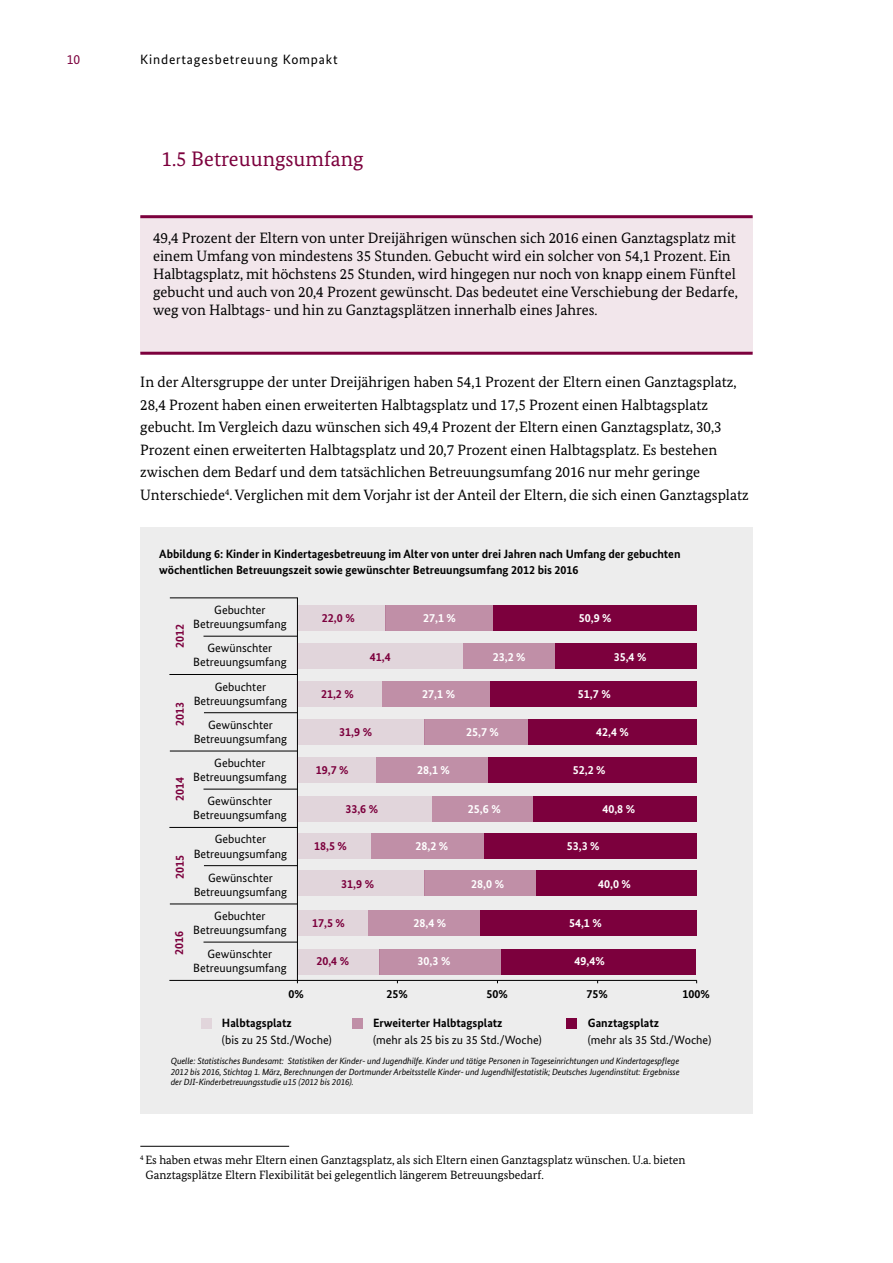
<style>
.page{position:relative;width:893px;height:1263px;background:#fff}
.page>*{position:absolute;margin:0;border:0;box-sizing:border-box;transform-origin:0 0}
.t1{font:21px "Bundes Serif";color:#7c003d}
.t2{font:15px/22.5px "Bundes Serif";color:#000}
.t3{font:13.5px "Bundes Sans";letter-spacing:.06em;color:#000}
.t4{font:13.5px "Bundes Sans";color:#7c003d}
.t5{font:12px/14.4px "Bundes Sans";color:#000;text-align:center}
.t6{font:700 12px/16.5px "Bundes Sans";color:#000}
.t7{font:12px/15px "Bundes Serif";color:#000}
.t8{font:700 12px "Bundes Sans";color:#fff}
.t9{font:700 12px "Bundes Sans";color:#7c003d}
.t10{font:italic 9px/10.8px "Bundes Sans";letter-spacing:-.01em;color:#000;text-align:justify}
</style>
<div class="page">
<div style="left:140px;top:217px;width:613px;height:136px;background:#f2e6eb"></div>
<hr style="left:140px;top:215px;width:613px;height:3px;background:#7c003d">
<hr style="left:140px;top:352px;width:613px;height:3px;background:#7c003d">
<div style="left:140px;top:527px;width:613px;height:586px;background:#ededed"></div>
<hr style="left:297px;top:598px;width:1px;height:385px;background:#000">
<hr style="left:170px;top:598px;width:128px;height:1px;background:#000">
<hr style="left:203px;top:636px;width:94px;height:1px;background:#000">
<hr style="left:169px;top:674px;width:128px;height:1px;background:#000">
<hr style="left:204px;top:712px;width:94px;height:1px;background:#000">
<hr style="left:170px;top:751px;width:128px;height:1px;background:#000">
<hr style="left:203px;top:789px;width:94px;height:1px;background:#000">
<hr style="left:169px;top:827px;width:128px;height:1px;background:#000">
<hr style="left:204px;top:865px;width:94px;height:1px;background:#000">
<hr style="left:170px;top:904px;width:128px;height:1px;background:#000">
<hr style="left:203px;top:942px;width:94px;height:1px;background:#000">
<hr style="left:169px;top:980px;width:528px;height:1px;background:#000">
<div style="left:201px;top:1018px;width:10px;height:10px;background:#e1d5db"></div>
<div style="left:352px;top:1018px;width:10px;height:10px;background:#c08fa7"></div>
<div style="left:567px;top:1018px;width:10px;height:10px;background:#7c003d"></div>
<div style="left:298px;top:605px;width:88px;height:26px;background:#e1d5db"></div>
<div style="left:386px;top:605px;width:108px;height:26px;background:#c08fa7"></div>
<div style="left:494px;top:605px;width:203px;height:25px;background:#7c003d"></div>
<div style="left:298px;top:643px;width:165px;height:26px;background:#e1d5db"></div>
<div style="left:463px;top:643px;width:92px;height:26px;background:#c08fa7"></div>
<div style="left:555px;top:643px;width:142px;height:26px;background:#7c003d"></div>
<div style="left:298px;top:681px;width:84px;height:26px;background:#e1d5db"></div>
<div style="left:382px;top:681px;width:108px;height:26px;background:#c08fa7"></div>
<div style="left:298px;top:719px;width:127px;height:26px;background:#e1d5db"></div>
<div style="left:425px;top:719px;width:103px;height:26px;background:#c08fa7"></div>
<div style="left:298px;top:757px;width:78px;height:26px;background:#e1d5db"></div>
<div style="left:376px;top:757px;width:112px;height:26px;background:#c08fa7"></div>
<div style="left:298px;top:796px;width:134px;height:25px;background:#e1d5db"></div>
<div style="left:432px;top:796px;width:102px;height:25px;background:#c08fa7"></div>
<div style="left:298px;top:833px;width:73px;height:26px;background:#e1d5db"></div>
<div style="left:371px;top:833px;width:113px;height:26px;background:#c08fa7"></div>
<div style="left:298px;top:870px;width:127px;height:26px;background:#e1d5db"></div>
<div style="left:425px;top:870px;width:111px;height:26px;background:#c08fa7"></div>
<div style="left:297px;top:910px;width:71px;height:25px;background:#e1d5db"></div>
<div style="left:368px;top:910px;width:112px;height:25px;background:#c08fa7"></div>
<div style="left:298px;top:949px;width:82px;height:26px;background:#e1d5db"></div>
<div style="left:380px;top:949px;width:122px;height:26px;background:#c08fa7"></div>
<div style="left:490px;top:681px;width:207px;height:26px;background:#7c003d"></div>
<div style="left:528px;top:719px;width:169px;height:26px;background:#7c003d"></div>
<div style="left:488px;top:757px;width:209px;height:26px;background:#7c003d"></div>
<div style="left:534px;top:796px;width:163px;height:25px;background:#7c003d"></div>
<div style="left:484px;top:833px;width:213px;height:26px;background:#7c003d"></div>
<div style="left:480px;top:910px;width:217px;height:25px;background:#7c003d"></div>
<div style="left:536px;top:870px;width:161px;height:26px;background:#7c003d"></div>
<div style="left:502px;top:949px;width:194px;height:26px;background:#7c003d"></div>
<hr style="left:140px;top:1146px;width:149px;height:1px;background:#000">
<p class="t4" style="left:67px;top:51px;width:15px">10</p>
<p class="t3" style="left:140px;top:51px;width:199px">Kindertagesbetreuung Kompakt</p>
<h3 class="t1" style="left:162px;top:146px;width:203px">1.5 Betreuungsumfang</h3>
<p class="t2" style="left:153px;top:228px;width:586px;line-height:18px">49,4 Prozent der Eltern von unter Dreijährigen wünschen sich 2016 einen Ganztagsplatz mit einem Umfang von mindestens 35 Stunden. Gebucht wird ein solcher von 54,1 Prozent. Ein Halbtagsplatz, mit höchstens 25 Stunden, wird hingegen nur noch von knapp einem Fünftel gebucht und auch von 20,4 Prozent gewünscht. Das bedeutet eine Verschiebung der Bedarfe, weg von Halbtags- und hin zu Ganztagsplätzen innerhalb eines Jahres.</p>
<p class="t2" style="left:140px;top:371px;width:610px">In der Altersgruppe der unter Dreijährigen haben 54,1 Prozent der Eltern einen Ganztagsplatz, 28,4 Prozent haben einen erweiterten Halbtagsplatz und 17,5 Prozent einen Halbtagsplatz gebucht. Im Vergleich dazu wünschen sich 49,4 Prozent der Eltern einen Ganztagsplatz, 30,3<br>Prozent einen erweiterten Halbtagsplatz und 20,7 Prozent einen Halbtagsplatz. Es bestehen zwischen dem Bedarf und dem tatsächlichen Betreuungsumfang 2016 nur mehr geringe Unterschiede<sup>4</sup>. Verglichen mit dem Vorjahr ist der Anteil der Eltern, die sich einen Ganztagsplatz</p>
<p class="t6" style="left:159px;top:545px;width:523px">Abbildung 6: Kinder in Kindertagesbetreuung im Alter von unter drei Jahren nach Umfang der gebuchten wöchentlichen Betreuungszeit sowie gewünschter Betreuungsumfang 2012 bis 2016</p>
<p class="t9" style="left:172px;top:648px;width:25px;rotate:-90deg">2012</p>
<p class="t9" style="left:172px;top:726px;width:25px;rotate:-90deg">2013</p>
<p class="t9" style="left:172px;top:801px;width:25px;rotate:-90deg">2014</p>
<p class="t9" style="left:172px;top:879px;width:25px;rotate:-90deg">2015</p>
<p class="t9" style="left:172px;top:955px;width:25px;rotate:-90deg">2016</p>
<p class="t5" style="left:193px;top:602px;width:95px">Gebuchter<br>Betreuungsumfang</p>
<p class="t5" style="left:193px;top:641px;width:95px">Gewünschter<br>Betreuungsumfang</p>
<p class="t5" style="left:194px;top:679px;width:95px">Gebuchter<br>Betreuungsumfang</p>
<p class="t5" style="left:194px;top:717px;width:95px">Gewünschter<br>Betreuungsumfang</p>
<p class="t5" style="left:193px;top:755px;width:95px">Gebuchter<br>Betreuungsumfang</p>
<p class="t5" style="left:193px;top:793px;width:95px">Gewünschter<br>Betreuungsumfang</p>
<p class="t5" style="left:194px;top:832px;width:95px">Gebuchter<br>Betreuungsumfang</p>
<p class="t5" style="left:194px;top:870px;width:95px">Gewünschter<br>Betreuungsumfang</p>
<p class="t5" style="left:193px;top:908px;width:95px">Gebuchter<br>Betreuungsumfang</p>
<p class="t5" style="left:193px;top:946px;width:95px">Gewünschter<br>Betreuungsumfang</p>
<p class="t9" style="left:322px;top:611px;width:34px">22,0 %</p>
<p class="t8" style="left:423px;top:611px;width:34px">27,1 %</p>
<p class="t8" style="left:579px;top:611px;width:34px">50,9 %</p>
<p class="t9" style="left:370px;top:649px;width:22px">41,4</p>
<p class="t8" style="left:493px;top:649px;width:34px">23,2 %</p>
<p class="t9" style="left:321px;top:687px;width:34px">21,2 %</p>
<p class="t8" style="left:422px;top:687px;width:34px">27,1 %</p>
<p class="t8" style="left:578px;top:687px;width:34px">51,7 %</p>
<p class="t8" style="left:614px;top:649px;width:34px">35,4 %</p>
<p class="t9" style="left:339px;top:725px;width:34px">31,9 %</p>
<p class="t8" style="left:466px;top:725px;width:34px">25,7 %</p>
<p class="t8" style="left:596px;top:725px;width:34px">42,4 %</p>
<p class="t9" style="left:316px;top:762px;width:34px">19,7 %</p>
<p class="t8" style="left:417px;top:762px;width:34px">28,1 %</p>
<p class="t8" style="left:573px;top:762px;width:34px">52,2 %</p>
<p class="t9" style="left:345px;top:801px;width:34px">33,6 %</p>
<p class="t8" style="left:468px;top:801px;width:34px">25,6 %</p>
<p class="t8" style="left:602px;top:801px;width:34px">40,8 %</p>
<p class="t9" style="left:314px;top:839px;width:34px">18,5 %</p>
<p class="t8" style="left:416px;top:839px;width:34px">28,2 %</p>
<p class="t8" style="left:567px;top:839px;width:34px">53,3 %</p>
<p class="t9" style="left:341px;top:877px;width:34px">31,9 %</p>
<p class="t8" style="left:471px;top:877px;width:34px">28,0 %</p>
<p class="t8" style="left:598px;top:877px;width:34px">40,0 %</p>
<p class="t9" style="left:312px;top:915px;width:34px">17,5 %</p>
<p class="t8" style="left:413px;top:915px;width:34px">28,4 %</p>
<p class="t8" style="left:569px;top:915px;width:34px">54,1 %</p>
<p class="t9" style="left:316px;top:953px;width:34px">20,4 %</p>
<p class="t8" style="left:418px;top:953px;width:34px">30,3 %</p>
<p class="t8" style="left:574px;top:953px;width:32px">49,4%</p>
<p class="t6" style="left:288px;top:985px;width:17px">0%</p>
<p class="t6" style="left:386px;top:985px;width:23px">25%</p>
<p class="t6" style="left:487px;top:985px;width:23px">50%</p>
<p class="t6" style="left:586px;top:985px;width:23px">75%</p>
<p class="t6" style="left:682px;top:985px;width:29px">100%</p>
<p class="t6" style="left:222px;top:1014px;width:71px">Halbtagsplatz</p>
<p class="t5" style="left:222px;top:1032px;width:111px">(bis zu 25 Std./Woche)</p>
<p class="t6" style="left:373px;top:1014px;width:131px">Erweiterter Halbtagsplatz</p>
<p class="t5" style="left:373px;top:1032px;width:170px">(mehr als 25 bis zu 35 Std./Woche)</p>
<p class="t6" style="left:588px;top:1014px;width:73px">Ganztagsplatz</p>
<p class="t5" style="left:588px;top:1032px;width:125px">(mehr als 35 Std./Woche)</p>
<p class="t10" style="left:171px;top:1055px;width:510px">Quelle: Statistisches Bundesamt: Statistiken der Kinder- und Jugendhilfe. Kinder und tätige Personen in Tageseinrichtungen und Kindertagespflege 2012 bis 2016, Stichtag 1. März, Berechnungen der Dortmunder Arbeitsstelle Kinder- und Jugendhilfestatistik; Deutsches Jugendinstitut: Ergebnisse der DJI-Kinderbetreuungsstudie u15 (2012 bis 2016).</p>
<p class="t7" style="left:146px;top:1152px;width:542px;text-indent:-5px"><sup>4</sup> Es haben etwas mehr Eltern einen Ganztagsplatz, als sich Eltern einen Ganztagsplatz wünschen. U.a. bieten<br>Ganztagsplätze Eltern Flexibilität bei gelegentlich längerem Betreuungsbedarf.</p>
</div>
